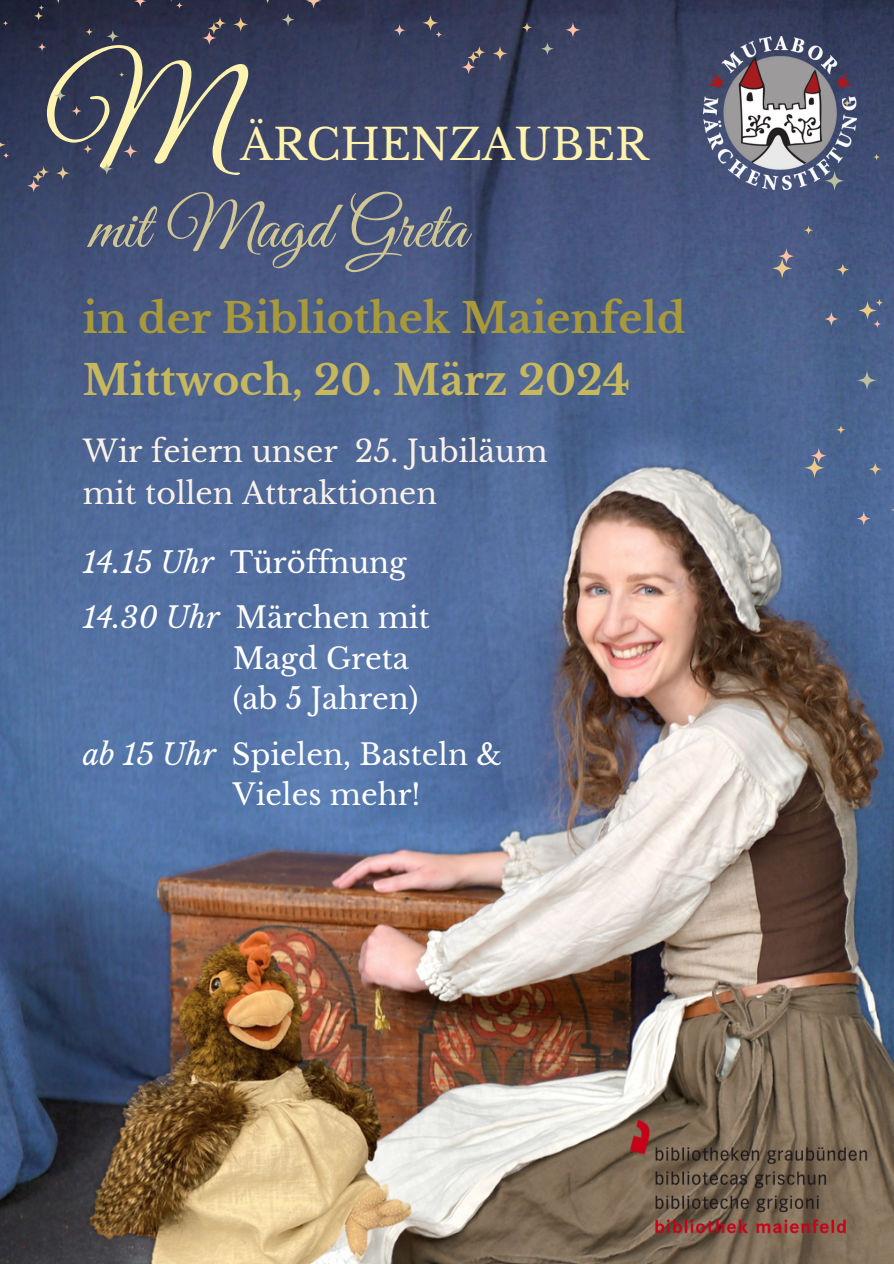
<style>
.page{position:relative;width:894px;height:1264px;background:#fff}
.page>*{position:absolute;margin:0;border:0;box-sizing:border-box;transform-origin:0 0}
.t1{font:140.1px "Great Vibes";color:#fff3af}
.t2{font:67.5px "Great Vibes";color:#cfc694}
.t3{font:42.6px "Libre Baskerville";color:#fff3af}
.t4{font:700 41.1px "Libre Baskerville";color:#a8993a}
.t5{font:700 41.1px "Libre Baskerville";color:#c7b75d}
.t6{font:30px "Libre Baskerville";color:#faf1e9}
.t7{font:29.1px "Libre Baskerville";color:#fff}
.s1{font-style:italic}
</style>
<div class="page">
<img style="left:0;top:0;width:893px;height:1263px">
<img style="left:703px;top:36px;width:153px;height:153px">
<svg style="left:843px;top:99px;width:7px;height:8px"></svg>
<svg style="left:873px;top:320px;width:8px;height:8px"></svg>
<svg style="left:873px;top:154px;width:6px;height:6px"></svg>
<svg style="left:836px;top:263px;width:13px;height:13px"></svg>
<svg style="left:824px;top:171px;width:20px;height:20px"></svg>
<svg style="left:778px;top:248px;width:16px;height:16px"></svg>
<svg style="left:857px;top:301px;width:19px;height:19px"></svg>
<svg style="left:803px;top:225px;width:9px;height:10px"></svg>
<svg style="left:824px;top:312px;width:14px;height:14px"></svg>
<svg style="left:771px;top:258px;width:21px;height:20px"></svg>
<svg style="left:71px;top:106px;width:11px;height:10px"></svg>
<svg style="left:3px;top:152px;width:6px;height:7px"></svg>
<svg style="left:3px;top:21px;width:5px;height:5px"></svg>
<svg style="left:119px;top:72px;width:5px;height:5px"></svg>
<svg style="left:123px;top:144px;width:14px;height:14px"></svg>
<svg style="left:51px;top:0;width:14px;height:4px"></svg>
<svg style="left:56px;top:166px;width:14px;height:14px"></svg>
<svg style="left:34px;top:11px;width:9px;height:10px"></svg>
<svg style="left:54px;top:90px;width:12px;height:12px"></svg>
<svg style="left:83px;top:144px;width:10px;height:10px"></svg>
<svg style="left:38px;top:166px;width:11px;height:12px"></svg>
<svg style="left:32px;top:171px;width:12px;height:11px"></svg>
<svg style="left:101px;top:163px;width:12px;height:12px"></svg>
<svg style="left:85px;top:28px;width:8px;height:8px"></svg>
<svg style="left:0;top:137px;width:6px;height:15px"></svg>
<svg style="left:38px;top:5px;width:6px;height:6px"></svg>
<svg style="left:27px;top:179px;width:13px;height:13px"></svg>
<svg style="left:106px;top:30px;width:13px;height:13px"></svg>
<svg style="left:38px;top:43px;width:8px;height:8px"></svg>
<svg style="left:176px;top:2px;width:7px;height:7px"></svg>
<svg style="left:306px;top:0;width:15px;height:8px"></svg>
<svg style="left:233px;top:17px;width:15px;height:15px"></svg>
<svg style="left:262px;top:0;width:11px;height:4px"></svg>
<svg style="left:214px;top:17px;width:12px;height:12px"></svg>
<svg style="left:208px;top:22px;width:12px;height:12px"></svg>
<svg style="left:281px;top:13px;width:13px;height:13px"></svg>
<svg style="left:163px;top:0;width:16px;height:2px"></svg>
<svg style="left:134px;top:0;width:12px;height:7px"></svg>
<svg style="left:202px;top:31px;width:14px;height:14px"></svg>
<svg style="left:435px;top:31px;width:7px;height:7px"></svg>
<svg style="left:565px;top:22px;width:15px;height:16px"></svg>
<svg style="left:492px;top:46px;width:15px;height:15px"></svg>
<svg style="left:521px;top:22px;width:11px;height:11px"></svg>
<svg style="left:473px;top:46px;width:12px;height:12px"></svg>
<svg style="left:467px;top:51px;width:12px;height:12px"></svg>
<svg style="left:540px;top:42px;width:14px;height:13px"></svg>
<svg style="left:422px;top:15px;width:16px;height:16px"></svg>
<svg style="left:393px;top:24px;width:12px;height:12px"></svg>
<svg style="left:461px;top:60px;width:14px;height:14px"></svg>
<svg style="left:875px;top:299px;width:8px;height:7px"></svg>
<svg style="left:868px;top:462px;width:13px;height:13px"></svg>
<svg style="left:856px;top:370px;width:20px;height:20px"></svg>
<svg style="left:810px;top:447px;width:16px;height:16px"></svg>
<svg style="left:890px;top:500px;width:3px;height:19px"></svg>
<svg style="left:836px;top:425px;width:9px;height:9px"></svg>
<svg style="left:856px;top:511px;width:14px;height:14px"></svg>
<svg style="left:804px;top:457px;width:20px;height:21px"></svg>
<img style="left:630px;top:1120px;width:263px;height:143px">
<p class="t1" style="left:44px;top:40px;width:188px">M</p>
<h1 class="t3" style="left:240px;top:118px;width:410px">ÄRCHENZAUBER</h1>
<h3 class="t2" style="left:89px;top:189px;width:379px">mit Magd Greta</h3>
<p class="t4" style="left:83px;top:293px;width:604px">in der Bibliothek Maienfeld</p>
<p class="t5" style="left:83px;top:355px;width:548px">Mittwoch, 20. März 2024</p>
<p class="t6" style="left:83px;top:433px;width:466px">Wir feiern unser 25. Jubiläum</p>
<p class="t6" style="left:83px;top:474px;width:356px">mit tollen Attraktionen</p>
<p class="t7" style="left:83px;top:545px;width:325px"><span class="s1">14.15 Uhr</span> Türöffnung</p>
<p class="t7" style="left:83px;top:600px;width:348px"><span class="s1">14.30 Uhr</span> Märchen mit</p>
<p class="t7" style="left:233px;top:640px;width:177px">Magd Greta</p>
<p class="t7" style="left:233px;top:681px;width:187px">(ab 5 Jahren)</p>
<p class="t7" style="left:83px;top:736px;width:420px"><span class="s1">ab 15 Uhr</span> Spielen, Basteln &amp;</p>
<p class="t7" style="left:233px;top:777px;width:189px">Vieles mehr!</p>
</div>
